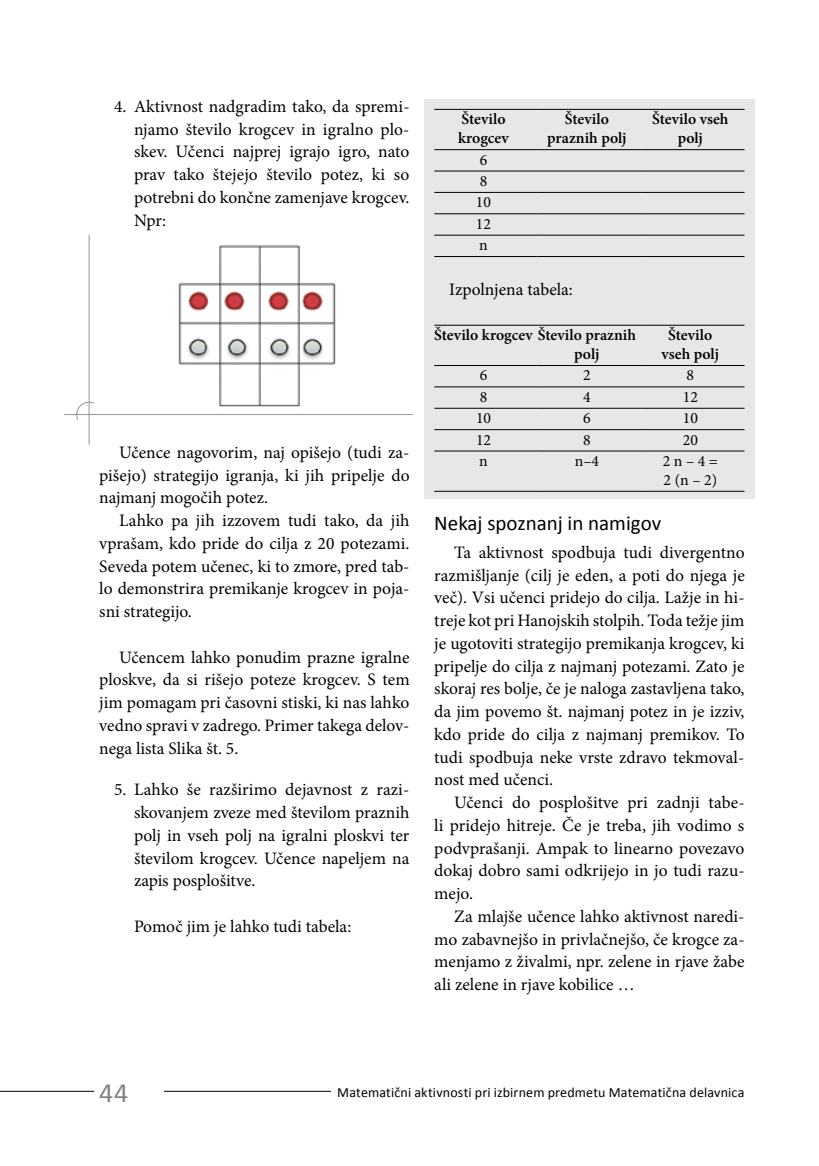
<style>
.page{position:relative;width:819px;height:1166px;background:#fff}
.page>*{position:absolute;margin:0;border:0;box-sizing:border-box;transform-origin:0 0}
.t1{font:28px "Calibri";color:#808285}
.t2{font:21px "Calibri";color:#000}
.t3{font:17.5px/22.8px "Minion Pro";color:#000;text-align:justify}
.t4{font:600 15.75px/18.9px "Minion Pro";color:#000;text-align:center}
.t5{font:15.75px/21.3px "Minion Pro";color:#000}
.t6{font:14px "Calibri";letter-spacing:.01em;color:#000}
</style>
<div class="page">
<hr style="left:0;top:1091px;width:744px;height:1px;background:#000">
<div style="left:94px;top:1074px;width:70px;height:34px;background:#fff"></div>
<div style="left:424px;top:99px;width:330px;height:400px;background:#e6e7e8"></div>
<img style="left:178px;top:245px;width:158px;height:162px">
<hr style="left:434px;top:109px;width:103px;height:1px;background:#000">
<hr style="left:537px;top:109px;width:104px;height:1px;background:#000">
<hr style="left:641px;top:109px;width:103px;height:1px;background:#000">
<hr style="left:434px;top:149px;width:103px;height:1px;background:#000">
<hr style="left:537px;top:149px;width:104px;height:1px;background:#000">
<hr style="left:641px;top:149px;width:103px;height:1px;background:#000">
<hr style="left:434px;top:171px;width:103px;height:1px;background:#000">
<hr style="left:537px;top:171px;width:104px;height:1px;background:#000">
<hr style="left:641px;top:171px;width:103px;height:1px;background:#000">
<hr style="left:434px;top:192px;width:103px;height:1px;background:#000">
<hr style="left:537px;top:192px;width:104px;height:1px;background:#000">
<hr style="left:641px;top:192px;width:103px;height:1px;background:#000">
<hr style="left:434px;top:213px;width:103px;height:1px;background:#000">
<hr style="left:537px;top:213px;width:104px;height:1px;background:#000">
<hr style="left:641px;top:213px;width:103px;height:1px;background:#000">
<hr style="left:434px;top:235px;width:103px;height:1px;background:#000">
<hr style="left:537px;top:235px;width:104px;height:1px;background:#000">
<hr style="left:641px;top:235px;width:103px;height:1px;background:#000">
<hr style="left:434px;top:256px;width:103px;height:1px;background:#000">
<hr style="left:537px;top:256px;width:104px;height:1px;background:#000">
<hr style="left:641px;top:256px;width:103px;height:1px;background:#000">
<hr style="left:434px;top:325px;width:103px;height:1px;background:#000">
<hr style="left:537px;top:325px;width:104px;height:1px;background:#000">
<hr style="left:641px;top:325px;width:103px;height:1px;background:#000">
<hr style="left:434px;top:365px;width:103px;height:1px;background:#000">
<hr style="left:537px;top:365px;width:104px;height:1px;background:#000">
<hr style="left:641px;top:365px;width:103px;height:1px;background:#000">
<hr style="left:434px;top:387px;width:103px;height:1px;background:#000">
<hr style="left:537px;top:387px;width:104px;height:1px;background:#000">
<hr style="left:641px;top:387px;width:103px;height:1px;background:#000">
<hr style="left:434px;top:408px;width:103px;height:1px;background:#000">
<hr style="left:537px;top:408px;width:104px;height:1px;background:#000">
<hr style="left:641px;top:408px;width:103px;height:1px;background:#000">
<hr style="left:434px;top:429px;width:103px;height:1px;background:#000">
<hr style="left:537px;top:429px;width:104px;height:1px;background:#000">
<hr style="left:641px;top:429px;width:103px;height:1px;background:#000">
<hr style="left:434px;top:451px;width:103px;height:1px;background:#000">
<hr style="left:537px;top:451px;width:104px;height:1px;background:#000">
<hr style="left:641px;top:451px;width:103px;height:1px;background:#000">
<hr style="left:434px;top:491px;width:103px;height:1px;background:#000">
<hr style="left:537px;top:491px;width:104px;height:1px;background:#000">
<hr style="left:641px;top:491px;width:103px;height:1px;background:#000">
<div style="left:330px;top:1086px;width:414px;height:18px;background:#fff"></div>
<hr style="left:64px;top:414px;width:348px;height:1px;background:#939598">
<hr style="left:89px;top:235px;width:1px;height:210px;background:#939598">
<svg style="left:76px;top:401px;width:18px;height:20px"></svg>
<p class="t3" style="left:134px;top:95px;width:277px;text-indent:-20px">4. Aktivnost nadgradim tako, da spremi&shy;njamo število krogcev in igralno plo&shy;skev. Učenci najprej igrajo igro, nato prav tako štejejo število potez, ki so potrebni do končne zamenjave krogcev.<br>Npr:</p>
<p class="t3" style="left:99px;top:441px;width:312px;text-indent:20px">Učence nagovorim, naj opišejo (tudi za&shy;pišejo) strategijo igranja, ki jih pripelje do najmanj mogočih potez.</p>
<p class="t3" style="left:99px;top:509px;width:312px;text-align:left;text-indent:20px">Lahko pa jih izzovem tudi tako, da jih vprašam, kdo pride do cilja z 20 potezami.<br>Seveda potem učenec, ki to zmore, pred tab&shy;lo demonstrira premikanje krogcev in poja&shy;sni strategijo.</p>
<p class="t3" style="left:99px;top:646px;width:312px;text-indent:20px">Učencem lahko ponudim prazne igralne ploskve, da si rišejo poteze krogcev. S tem jim pomagam pri časovni stiski, ki nas lahko vedno spravi v zadrego. Primer takega delov&shy;nega lista Slika št. 5.</p>
<p class="t3" style="left:134px;top:778px;width:277px;text-indent:-20px">5. Lahko še razširimo dejavnost z razi&shy;skovanjem zveze med številom praznih polj in vseh polj na igralni ploskvi ter številom krogcev. Učence napeljem na zapis posplošitve.</p>
<p class="t3" style="left:134px;top:915px;width:219px">Pomoč jim je lahko tudi tabela:</p>
<p class="t4" style="left:458px;top:110px;width:52px;text-align:left">Število krogcev</p>
<p class="t4" style="left:547px;top:110px;width:81px">Število praznih polj</p>
<p class="t4" style="left:652px;top:110px;width:78px">Število vseh polj</p>
<p class="t5" style="left:476px;top:149px;width:17px">6<br>8<br>10<br>12 n</p>
<p class="t3" style="left:449px;top:278px;width:125px">Izpolnjena tabela:</p>
<p class="t4" style="left:574px;top:326px;width:63px;text-align:left;text-indent:-140px">Število krogcev Število praznih polj</p>
<p class="t4" style="left:661px;top:326px;width:59px">Število vseh polj</p>
<p class="t5" style="left:479px;top:365px;width:9px">6</p>
<p class="t5" style="left:583px;top:365px;width:9px">2</p>
<p class="t5" style="left:686px;top:365px;width:9px">8</p>
<p class="t5" style="left:479px;top:386px;width:9px">8</p>
<p class="t5" style="left:583px;top:386px;width:9px">4</p>
<p class="t5" style="left:682px;top:386px;width:17px">12</p>
<p class="t5" style="left:476px;top:407px;width:17px">10</p>
<p class="t5" style="left:583px;top:407px;width:9px">6</p>
<p class="t5" style="left:682px;top:407px;width:17px">10</p>
<p class="t5" style="left:476px;top:429px;width:17px">12</p>
<p class="t5" style="left:583px;top:429px;width:9px">8</p>
<p class="t5" style="left:682px;top:429px;width:17px">20</p>
<p class="t5" style="left:479px;top:450px;width:10px">n</p>
<p class="t5" style="left:574px;top:450px;width:26px">n–4</p>
<p class="t5" style="left:662px;top:451px;width:57px;line-height:18.9px">2 n – 4 =<br>2 (n – 2)</p>
<p class="t2" style="left:434px;top:510px;width:228px">Nekaj spoznanj in namigov</p>
<p class="t3" style="left:434px;top:541px;width:312px;text-indent:20px">Ta aktivnost spodbuja tudi divergentno razmišljanje (cilj je eden, a poti do njega je več). Vsi učenci pridejo do cilja. Lažje in hi&shy;treje kot pri Hanojskih stolpih. Toda težje jim je ugotoviti strategijo premikanja krogcev, ki pripelje do cilja z najmanj potezami. Zato je skoraj res bolje, če je naloga zastavljena tako, da jim povemo št. najmanj potez in je izziv, kdo pride do cilja z najmanj premikov. To tudi spodbuja neke vrste zdravo tekmoval&shy;nost med učenci.</p>
<p class="t3" style="left:434px;top:791px;width:312px;text-indent:20px">Učenci do posplošitve pri zadnji tabe&shy;li pridejo hitreje. Če je treba, jih vodimo s podvprašanji. Ampak to linearno povezavo dokaj dobro sami odkrijejo in jo tudi razu&shy;mejo.</p>
<p class="t3" style="left:434px;top:905px;width:312px;text-indent:20px">Za mlajše učence lahko aktivnost naredi&shy;mo zabavnejšo in privlačnejšo, če krogce za&shy;menjamo z živalmi, npr. zelene in rjave žabe ali zelene in rjave kobilice …</p>
<h1 class="t1" style="left:99px;top:1075px;width:30px">44</h1>
<p class="t6" style="left:337px;top:1083px;width:409px">Matematični aktivnosti pri izbirnem predmetu Matematična delavnica</p>
</div>
